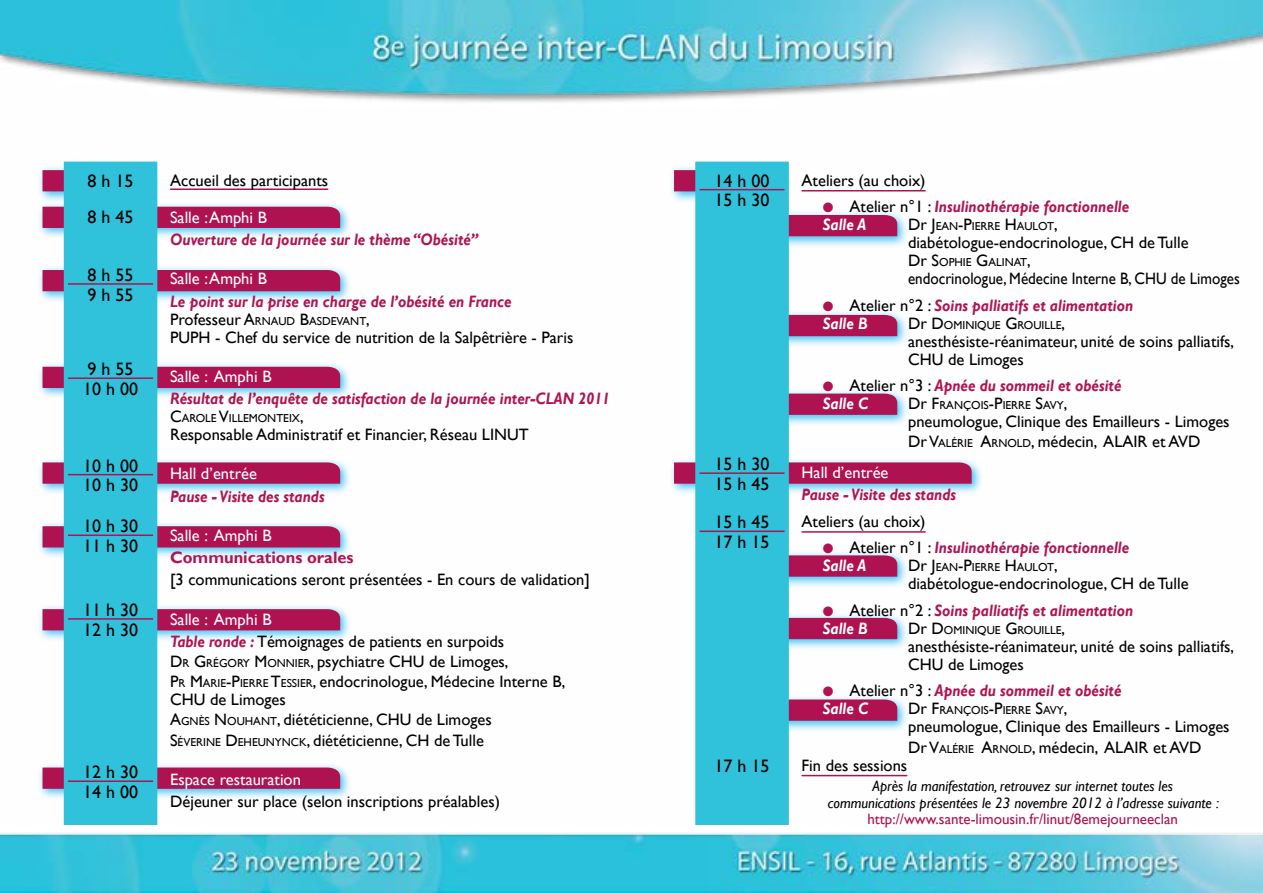
<style>
.page{position:relative;width:1263px;height:893px;background:#fff}
.page>*{position:absolute;margin:0;border:0;box-sizing:border-box;transform-origin:0 0}
.t1{font:18px/19.5px "Gill Sans";color:#000}
.t2{font:16.5px/20.1px "Gill Sans";color:#000}
.t3{font:italic 700 16.5px/18px "Gill Sans";color:#af1352;scale:.9 1}
.t4{font:16.5px "Gill Sans";color:#fff}
.t5{font:16.5px "Gill Sans";color:#000;scale:.91 1}
.t6{font:700 16.5px "Gill Sans";color:#af1352}
.t7{font:italic 15px/16.5px "Gill Sans";color:#000;text-align:center}
.t8{font:15px "Gill Sans";color:#af1352}
.t9{font:11.55px "Gill Sans";color:#000}
.s1{font-size:16.5px}
.s2{color:#fff}
.s3{font-weight:700;font-style:italic;color:#af1352}
.s4{font-style:inherit}
.s5{font-size:11.55px}
.s6{font-weight:400;font-style:normal;color:#000}
</style>
<div class="page">
<img style="left:0;top:0;width:1263px;height:893px">
<div style="left:64px;top:162px;width:93px;height:663px;background:#30c2db"></div>
<div style="left:695px;top:162px;width:94px;height:663px;background:#30c2db;border:2px solid #30c2db"></div>
<hr style="left:699px;top:189px;width:85px;height:1px;background:#af1352">
<hr style="left:699px;top:472px;width:85px;height:2px;background:#af1352">
<hr style="left:699px;top:531px;width:85px;height:1px;background:#af1352">
<hr style="left:170px;top:188px;width:158px;height:2px;background:#af1352">
<hr style="left:801px;top:190px;width:124px;height:1px;background:#af1352">
<hr style="left:801px;top:531px;width:124px;height:2px;background:#af1352">
<hr style="left:801px;top:775px;width:106px;height:1px;background:#af1352">
<hr style="left:68px;top:283px;width:85px;height:2px;background:#af1352">
<hr style="left:68px;top:377px;width:85px;height:2px;background:#af1352">
<hr style="left:68px;top:474px;width:85px;height:1px;background:#af1352">
<hr style="left:68px;top:534px;width:85px;height:2px;background:#af1352">
<hr style="left:68px;top:618px;width:85px;height:2px;background:#af1352">
<hr style="left:68px;top:780px;width:85px;height:2px;background:#af1352">
<p class="t1" style="left:88px;top:162px;width:48px;line-height:36.5px">8 h 15<br>8 h 45</p>
<p class="t1" style="left:88px;top:265px;width:48px">8 h 55<br>9 h 55</p>
<p class="t1" style="left:83px;top:359px;width:57px">9 h 55<br>10 h 00</p>
<p class="t1" style="left:83px;top:456px;width:57px">10 h 00<br>10 h 30</p>
<p class="t1" style="left:83px;top:516px;width:57px">10 h 30<br>11 h 30</p>
<p class="t1" style="left:83px;top:600px;width:57px">11 h 30<br>12 h 30</p>
<p class="t1" style="left:83px;top:762px;width:57px">12 h 30<br>14 h 00</p>
<p class="t2" style="left:170px;top:170px;width:160px">Accueil des participants</p>
<p class="t4" style="left:170px;top:208px;width:98px">Salle : Amphi B</p>
<p class="t3" style="left:170px;top:231px;width:344px">Ouverture de la journée sur le thème “Obésité”</p>
<p class="t4" style="left:170px;top:269px;width:98px">Salle : Amphi B</p>
<p class="t3" style="left:170px;top:293px;width:381px">Le point sur la prise en charge de l’obésité en France</p>
<p class="t9" style="left:170px;top:314px;width:201px"><span class="s1">Professeur</span> <span class="s1">A</span>RNAUD <span class="s1">B</span>ASDEVANT<span class="s1">,</span></p>
<p class="t2" style="left:170px;top:327px;width:405px">PUPH - Chef du service de nutrition de la Salpêtrière - Paris</p>
<p class="t4" style="left:170px;top:367px;width:103px">Salle : Amphi B</p>
<p class="t3" style="left:170px;top:390px;width:490px">Résultat de l’enquête de satisfaction de la journée inter-CLAN 2011</p>
<p class="t9" style="left:170px;top:411px;width:135px"><span class="s1">C</span>AROLE <span class="s1">V</span>ILLEMONTEIX<span class="s1">,</span></p>
<p class="t2" style="left:170px;top:424px;width:360px">Responsable Administratif et Financier, Réseau LINUT</p>
<p class="t4" style="left:170px;top:464px;width:88px">Hall d’entrée</p>
<p class="t3" style="left:170px;top:488px;width:173px">Pause - Visite des stands</p>
<p class="t4" style="left:170px;top:526px;width:103px">Salle : Amphi B</p>
<p class="t6" style="left:170px;top:548px;width:185px">Communications orales</p>
<p class="t2" style="left:170px;top:570px;width:421px">[3 communications seront présentées - En cours de validation]</p>
<p class="t2" style="left:170px;top:608px;width:336px;line-height:22.2px"><span class="s2">Salle : Amphi B<br></span><span class="s3">Table ronde :</span> Témoignages de patients en surpoids</p>
<p class="t2" style="left:170px;top:651px;width:397px"><span class="s4">D</span> <span class="s5">R</span> <span class="s4">G</span><span class="s5">RÉGORY</span> <span class="s4">M</span> <span class="s5">ONNIER</span>, psychiatre CHU de Limoges,<br><span class="s4">P</span><span class="s5">R</span> <span class="s4">M</span><span class="s5">ARIE</span><span class="s4">-P</span><span class="s5">IERRE</span> <span class="s4">T</span><span class="s5">ESSIER</span>, endocrinologue, Médecine Interne B,</p>
<p class="t2" style="left:170px;top:689px;width:323px">CHU de Limoges<br><span class="s4">A</span><span class="s5">GNÈS</span> <span class="s4">N</span> <span class="s5">OUHANT</span>, diététicienne, CHU de Limoges<br><span class="s4">S</span><span class="s5">ÉVERINE</span> <span class="s4">D</span> <span class="s5">EHEUNYNCK</span>, diététicienne, CH de Tulle</p>
<p class="t4" style="left:170px;top:769px;width:132px">Espace restauration</p>
<p class="t2" style="left:170px;top:791px;width:331px">Déjeuner sur place (selon inscriptions préalables)</p>
<p class="t1" style="left:714px;top:171px;width:57px">14 h 00<br>15 h 30</p>
<p class="t1" style="left:714px;top:454px;width:57px">15 h 30<br>15 h 45</p>
<p class="t1" style="left:714px;top:512px;width:57px">15 h 45<br>17 h 15</p>
<p class="t1" style="left:714px;top:755px;width:57px">17 h 15</p>
<p class="t2" style="left:801px;top:170px;width:125px">Ateliers (au choix)</p>
<p class="t3" style="left:823px;top:198px;width:342px">● <span class="s6">Atelier n°1 :</span> Insulinothérapie fonctionnelle<br><span class="s2">Salle A</span></p>
<p class="t9" style="left:908px;top:220px;width:151px"><span class="s1">Dr</span> <span class="s1">J</span>EAN<span class="s1">-P</span>IERRE <span class="s1">H</span>AULOT<span class="s1">,</span></p>
<p class="t2" style="left:908px;top:232px;width:282px">diabétologue-endocrinologue, CH de Tulle</p>
<p class="t9" style="left:908px;top:256px;width:124px"><span class="s1">Dr</span> <span class="s1">S</span>OPHIE <span class="s1">G</span>ALINAT<span class="s1">,</span></p>
<p class="t5" style="left:908px;top:269px;width:366px">endocrinologue, Médecine Interne B, CHU de Limoges</p>
<p class="t3" style="left:823px;top:297px;width:346px">● <span class="s6">Atelier n°2 :</span> Soins palliatifs et alimentation<br><span class="s2">Salle B</span></p>
<p class="t9" style="left:908px;top:318px;width:159px"><span class="s1">Dr</span> <span class="s1">D</span>OMINIQUE <span class="s1">G</span>ROUILLE<span class="s1">,</span></p>
<p class="t2" style="left:908px;top:332px;width:328px;line-height:18px">anesthésiste-réanimateur, unité de soins palliatifs,<br>CHU de Limoges</p>
<p class="t3" style="left:823px;top:377px;width:333px">● <span class="s6">Atelier n°3 :</span> Apnée du sommeil et obésité<br><span class="s2">Salle C</span></p>
<p class="t9" style="left:908px;top:399px;width:161px"><span class="s1">Dr</span> <span class="s1">F</span>RANÇOIS<span class="s1">-P</span>IERRE <span class="s1">S</span>AVY<span class="s1">,</span></p>
<p class="t2" style="left:908px;top:411px;width:323px">pneumologue, Clinique des Emailleurs - Limoges<br>Dr V<span class="s5">ALÉRIE</span> <span class="s4">A</span><span class="s5">RNOLD</span>, médecin, ALAIR et AVD</p>
<p class="t4" style="left:802px;top:463px;width:88px">Hall d’entrée</p>
<p class="t3" style="left:801px;top:486px;width:173px">Pause - Visite des stands</p>
<p class="t2" style="left:801px;top:511px;width:125px">Ateliers (au choix)</p>
<p class="t3" style="left:823px;top:539px;width:342px">● <span class="s6">Atelier n°1 :</span> Insulinothérapie fonctionnelle<br><span class="s2">Salle A</span></p>
<p class="t9" style="left:908px;top:561px;width:151px"><span class="s1">Dr</span> <span class="s1">J</span>EAN<span class="s1">-P</span>IERRE <span class="s1">H</span>AULOT<span class="s1">,</span></p>
<p class="t2" style="left:908px;top:574px;width:282px">diabétologue-endocrinologue, CH de Tulle</p>
<p class="t3" style="left:823px;top:602px;width:346px">● <span class="s6">Atelier n°2 :</span> Soins palliatifs et alimentation<br><span class="s2">Salle B</span></p>
<p class="t9" style="left:908px;top:623px;width:159px"><span class="s1">Dr</span> <span class="s1">D</span>OMINIQUE <span class="s1">G</span>ROUILLE<span class="s1">,</span></p>
<p class="t2" style="left:908px;top:637px;width:328px;line-height:18px">anesthésiste-réanimateur, unité de soins palliatifs,<br>CHU de Limoges</p>
<p class="t3" style="left:823px;top:682px;width:333px">● <span class="s6">Atelier n°3 :</span> Apnée du sommeil et obésité<br><span class="s2">Salle C</span></p>
<p class="t9" style="left:908px;top:704px;width:161px"><span class="s1">Dr</span> <span class="s1">F</span>RANÇOIS<span class="s1">-P</span>IERRE <span class="s1">S</span>AVY<span class="s1">,</span></p>
<p class="t2" style="left:908px;top:717px;width:323px">pneumologue, Clinique des Emailleurs - Limoges<br>Dr <span class="s4">V</span><span class="s5">ALÉRIE</span> <span class="s4">A</span><span class="s5">RNOLD</span>, médecin, ALAIR et AVD</p>
<p class="t2" style="left:801px;top:755px;width:107px">Fin des sessions</p>
<p class="t7" style="left:828px;top:778px;width:392px">Après la manifestation, retrouvez sur internet toutes les communications présentées le 23 novembre 2012 à l’adresse suivante :</p>
<p class="t8" style="left:867px;top:810px;width:312px">http://www.sante-limousin.fr/linut/8emejourneeclan</p>
</div>
